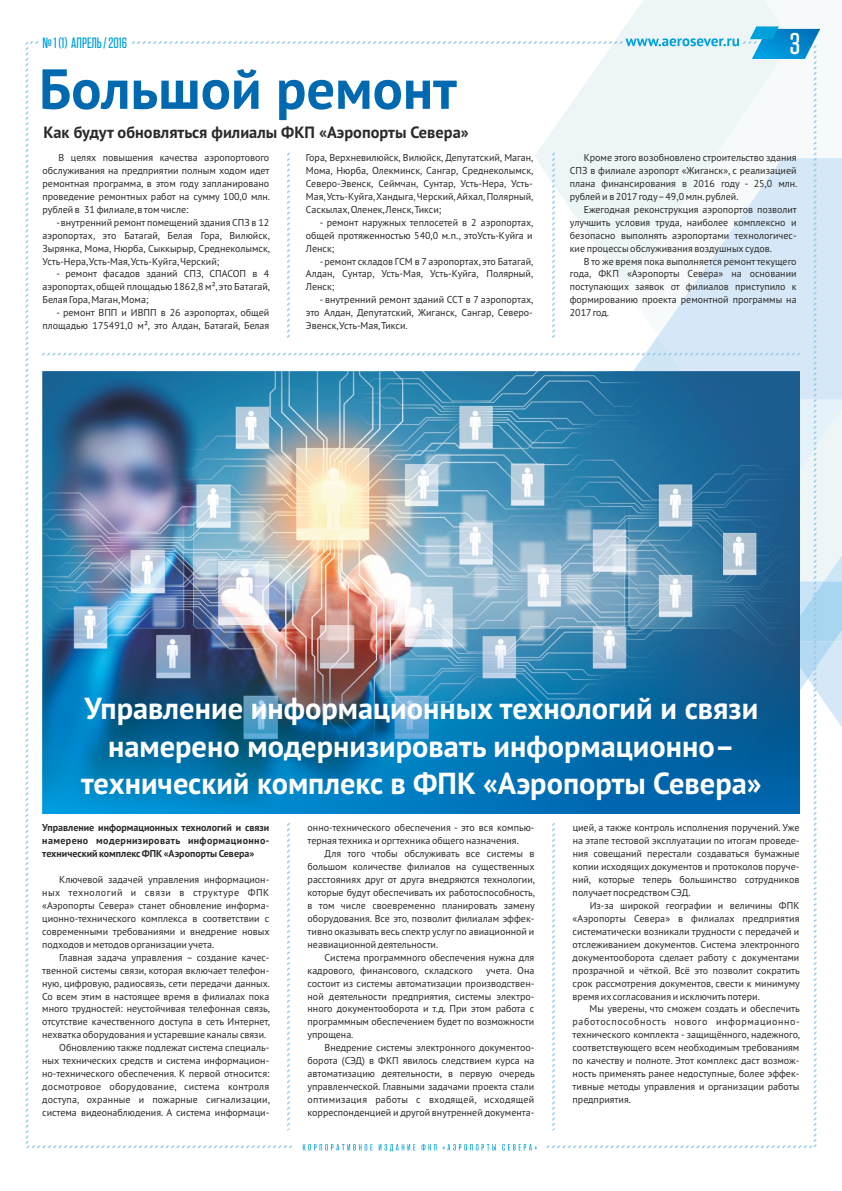
<style>
.page{position:relative;width:842px;height:1191px;background:#fff}
.page>*{position:absolute;margin:0;border:0;box-sizing:border-box;transform-origin:0 0}
.t1{font:700 56.4px "PT Sans";color:#0069b0}
.t2{font:700 30.4px/37.5px "PT Sans";color:#fff;text-align:center}
.t3{font:500 30px "Rain Tungsten";color:#fff}
.t4{font:700 16.3px "PT Sans";color:#2b2929}
.t5{font:500 15px "Rain Tungsten";color:#00a1d9}
.t6{font:10px/12.9px "PT Sans";color:#2b2929;text-align:justify}
.t7{font:700 10px/12.9px "PT Sans";color:#2b2929;text-align:justify}
.t8{font:10px "PT Sans";letter-spacing:.02em;color:#2b2929}
</style>
<div class="page">
<svg style="left:816px;top:505px;width:26px;height:38px"></svg>
<svg style="left:625px;top:0;width:196px;height:153px;fill:#edf5f7"></svg>
<svg style="left:816px;top:543px;width:26px;height:196px;background:#d0e7f5"></svg>
<img style="left:26px;top:41px;width:790px;height:1107px">
<svg style="left:303px;top:1144px;width:234px;height:7px"></svg>
<svg style="left:750px;top:26px;width:70px;height:33px;background:#37a5d9"></svg>
<svg style="left:625px;top:38px;width:114px;height:8px"></svg>
<svg style="left:552px;top:823px;width:3px;height:307px"></svg>
<svg style="left:287px;top:823px;width:3px;height:307px"></svg>
<svg style="left:814px;top:818px;width:2px;height:297px"></svg>
<svg style="left:39px;top:153px;width:803px;height:352px"></svg>
<h3 class="t5" style="left:43px;top:36px;width:86px">№ 1 (1) АПРЕЛЬ / 2016</h3>
<h3 class="t3" style="left:790px;top:30px;width:12px">3</h3>
<h1 class="t1" style="left:39px;top:65px;width:419px">Большой ремонт</h1>
<p class="t6" style="left:306px;top:152px;width:229px">Гора, Верхневилюйск, Вилюйск, Депутатский, Маган, Мома, Нюрба, Олекминск, Сангар, Среднеколымск, Северо-Эвенск, Сеймчан, Сунтар, Усть-Нера, Усть-Мая,Усть-Куйга,Хандыга,Черский,Айхал,Полярный, Саскылах,Оленек,Ленск,Тикси;</p>
<p class="t6" style="left:306px;top:216px;width:229px;text-indent:14px">- ремонт наружных теплосетей в 2 аэропортах, общей протяженностью 540,0 м.п., этоУсть-Куйга и Ленск;</p>
<p class="t6" style="left:306px;top:255px;width:229px;text-indent:14px">-ремонт складов ГСМ в 7аэропортах,это Батагай, Алдан, Сунтар, Усть-Мая, Усть-Куйга, Полярный, Ленск;</p>
<p class="t6" style="left:306px;top:294px;width:229px;text-indent:14px">- внутренний ремонт зданий ССТ в 7 аэропортах, это Алдан, Депутатский, Жиганск, Сангар, Северо-Эвенск,Усть-Мая,Тикси.</p>
<h3 class="t4" style="left:43px;top:126px;width:427px">Как будут обновляться филиалы ФКП «Аэропорты Севера»</h3>
<p class="t6" style="left:43px;top:152px;width:229px;text-indent:16px">В целях повышения качества аэропортового обслуживания на предприятии полным ходом идет ремонтная программа, в этом году запланировано проведение ремонтных работ на сумму 100,0 млн. рублей в 31 филиале,в том числе:</p>
<p class="t6" style="left:43px;top:216px;width:229px;text-indent:14px">-внутренний ремонт помещений здания СПЗ в 12 аэропортах, это Батагай, Белая Гора, Вилюйск, Зырянка, Мома, Нюрба, Сыккырыр, Среднеколымск, Усть-Нера,Усть-Мая,Усть-Куйга,Черский;</p>
<p class="t6" style="left:43px;top:268px;width:229px;text-indent:14px">- ремонт фасадов зданий СПЗ, СПАСОП в 4 аэропортах,общей площадью 1862,8 м²,это Батагай, Белая Гора,Маган,Мома;</p>
<p class="t6" style="left:43px;top:307px;width:228px;text-align:right">- ремонт ВПП и ИВПП в 26 аэропортах, общей площадью 175491,0 м², это Алдан, Батагай, Белая</p>
<p class="t6" style="left:570px;top:152px;width:229px;text-indent:14px">Кроме этого возобновлено строительство здания СПЗ в филиале аэропорт «Жиганск», с реализацией плана финансирования в 2016 году - 25,0 млн. рублей и в 2017году–49,0 млн.рублей.</p>
<p class="t6" style="left:570px;top:204px;width:229px;text-indent:14px">Ежегодная реконструкция аэропортов позволит улучшить условия труда, наиболее комплексно и безопасно выполнять аэропортами технологичес&shy;кие процессы обслуживания воздушных судов.</p>
<p class="t6" style="left:570px;top:255px;width:228px;text-indent:14px">В то же время пока выполняется ремонттекущего года, ФКП «Аэропорты Севера» на основании поступающих заявок от филиалов приступило к формированию проекта ремонтной программы на 2017год.</p>
<h2 class="t2" style="left:81px;top:692px;width:682px">Управление информационных технологий и связи намерено модернизировать информационно– технический комплекс в ФПК «Аэропорты Севера»</h2>
<p class="t7" style="left:42px;top:822px;width:229px">Управление информационных технологий и связи намерено модернизировать информационно&shy;технический комплексФПК«Аэропорты Севера»</p>
<p class="t6" style="left:42px;top:874px;width:229px;text-indent:17px">Ключевой задачей управления информацион&shy;ных технологий и связи в структуре ФПК «Аэропорты Севера» станет обновление информа&shy;ционно-технического комплекса в соответствии с современными требованиями и внедрение новых подходов и методов организации учета.</p>
<p class="t6" style="left:59px;top:951px;width:212px">Главная задача управления – создание качес-</p>
<p class="t6" style="left:42px;top:964px;width:229px">твенной системы связи, которая включает телефон-</p>
<p class="t6" style="left:42px;top:977px;width:229px">ную, цифровую, радиосвязь, сети передачи данных.</p>
<p class="t6" style="left:42px;top:990px;width:229px">Со всем этим в настоящее время в филиалах пока</p>
<p class="t6" style="left:42px;top:1003px;width:229px">много трудностей: неустойчивая телефонная связь,</p>
<p class="t6" style="left:42px;top:1016px;width:229px">отсутствие качественного доступа в сеть Интернет,</p>
<p class="t6" style="left:42px;top:1029px;width:226px">нехватка оборудования и устаревшие каналы связи.</p>
<p class="t6" style="left:59px;top:1042px;width:212px">Обновлению также подлежат система специаль-</p>
<p class="t6" style="left:42px;top:1055px;width:229px">ных технических средств и система информацион-</p>
<p class="t6" style="left:42px;top:1068px;width:229px">но-технического обеспечения. К первой относится:</p>
<p class="t8" style="left:42px;top:1082px;width:229px">досмотровое оборудование, система контроля</p>
<p class="t6" style="left:42px;top:1094px;width:229px">доступа, охранные и пожарные сигнализации,</p>
<p class="t6" style="left:42px;top:1106px;width:229px">система видеонаблюдения. А система информаци-</p>
<p class="t6" style="left:308px;top:822px;width:228px">онно-технического обеспечения - это вся компью&shy;терная техника и оргтехника общего назначения.</p>
<p class="t6" style="left:308px;top:848px;width:229px;text-indent:17px">Для того чтобы обслуживать все системы в большом количестве филиалов на существенных расстояниях друг от друга внедряются технологии, которые будут обеспечивать их работоспособность, в том числе своевременно планировать замену оборудования. Все это, позволит филиалам эффек&shy;тивно оказывать весь спектр услуг по авиационной и неавиационной деятельности.</p>
<p class="t6" style="left:308px;top:951px;width:228px;text-indent:17px">Система программного обеспечения нужна для кадрового, финансового, складского</p>
<p class="t6" style="left:308px;top:964px;width:228px;text-indent:179px">учета. Она состоит из системы автоматизации производствен&shy;ной деятельности предприятия, системы электро&shy;нного документооборота и т.д. При этом работа с программным обеспечением будет по возможности упрощена.</p>
<p class="t6" style="left:308px;top:1042px;width:229px;text-indent:17px">Внедрение системы электронного документоо&shy;борота (СЭД) в ФКП явилось следствием курса на автоматизацию деятельности, в первую очередь управленческой. Главными задачами проекта стали оптимизация работы с входящей, исходящей корреспонденцией и другой внутренней документа-</p>
<p class="t6" style="left:573px;top:822px;width:228px">цией, а также контроль исполнения поручений. Уже на этапе тестовой эксплуатации по итогам проведе&shy;ния совещаний перестали создаваться бумажные копии исходящих документов и протоколов поруче&shy;ний, которые теперь большинство сотрудников получаетпосредством СЭД.</p>
<p class="t6" style="left:573px;top:899px;width:229px;text-indent:17px">Из-за широкой географии и величины ФПК «Аэропорты Севера» в филиалах предприятия систематически возникали трудности с передачей и отслеживанием документов. Система электронного документооборота сделает работу с документами прозрачной и чёткой. Всё это позволит сократить срок рассмотрения документов, свести к минимуму время их согласования и исключитьпотери.</p>
<p class="t6" style="left:573px;top:1003px;width:229px;text-indent:17px">Мы уверены, что сможем создать и обеспечить работоспособность нового информационно&shy;технического комплекта - защищённого, надежного, соответствующего всем необходимым требованиям по качеству и полноте. Этот комплекс даст возмож&shy;ность применять ранее недоступные, более эффек&shy;тивные методы управления и организации работы предприятия.</p>
</div>
